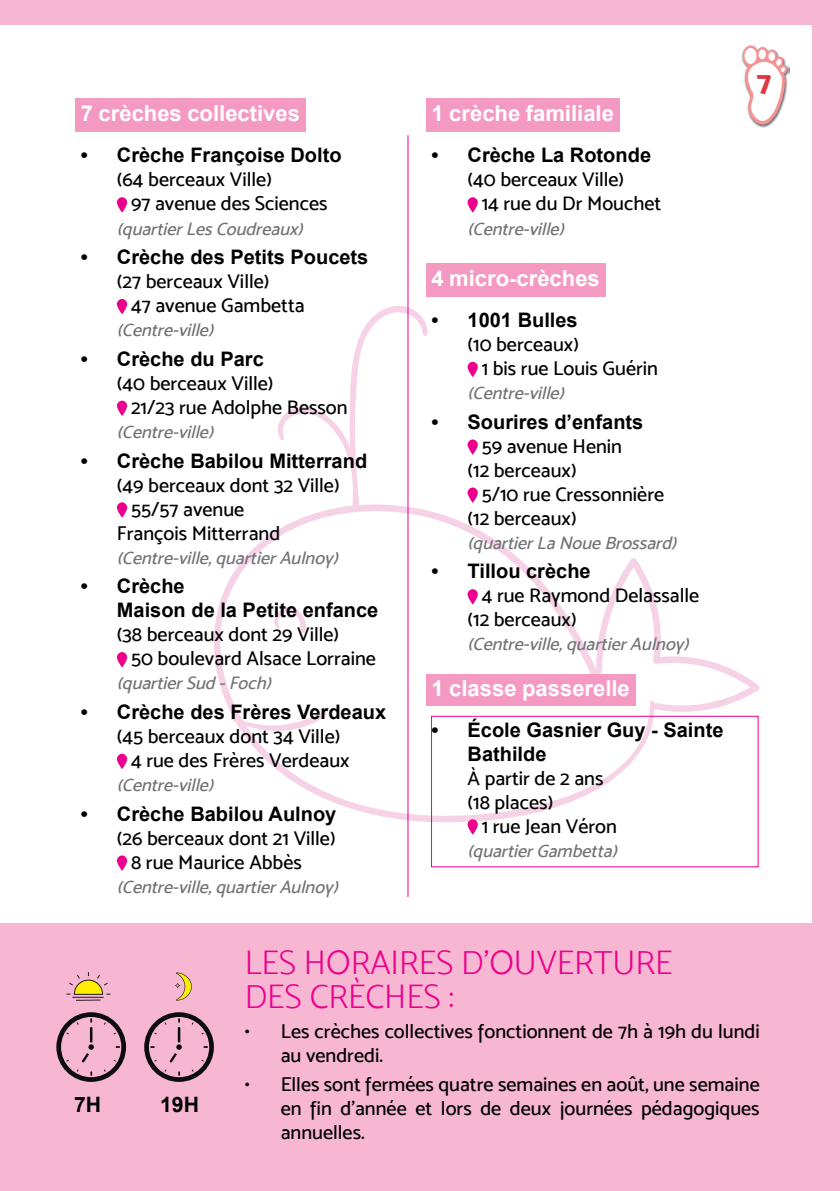
<style>
.page{position:relative;width:840px;height:1191px;background:#fff}
.page>*{position:absolute;margin:0;border:0;box-sizing:border-box;transform-origin:0 0}
.t1{font:34px/34px "Mosk Light 300";color:#ec008c}
.t2{font:30px "Mosk Extra Bold 800";color:#de3643}
.t3{font:700 22px "Arial";color:#fff}
.t4{font:700 21.2px "Arial";color:#000}
.t5{font:20px/24px "Mosk Medium 500";color:#000}
.t6{font:700 20px/24px "Arial";color:#000}
.t7{font:italic 18px "Mosk Medium 500";color:#717275}
</style>
<div class="page">
<div style="left:0;top:0;width:839px;height:1191px;background:#f7b7d3"></div>
<div style="left:0;top:25px;width:811px;height:1132px;background:#fff"></div>
<img style="left:786px;top:65px;width:2px;height:28px">
<svg style="left:741px;top:45px;width:45px;height:83px"></svg>
<svg style="left:214px;top:305px;width:545px;height:519px"></svg>
<svg style="left:270px;top:606px;width:39px;height:27px"></svg>
<hr style="left:407px;top:135px;width:1px;height:762px;background:#ec008c">
<div style="left:0;top:923px;width:812px;height:234px;background:#f7b7d3"></div>
<svg style="left:66px;top:972px;width:45px;height:29px"></svg>
<svg style="left:175px;top:972px;width:17px;height:28px"></svg>
<svg style="left:56px;top:1012px;width:70px;height:70px"></svg>
<svg style="left:144px;top:1012px;width:70px;height:70px"></svg>
<div style="left:75px;top:98px;width:230px;height:34px;background:#f49ac2"></div>
<svg style="left:117px;top:197px;width:10px;height:15px"></svg>
<svg style="left:117px;top:299px;width:10px;height:15px"></svg>
<svg style="left:117px;top:400px;width:10px;height:16px"></svg>
<svg style="left:117px;top:502px;width:10px;height:15px"></svg>
<svg style="left:117px;top:652px;width:10px;height:15px"></svg>
<svg style="left:117px;top:753px;width:10px;height:16px"></svg>
<svg style="left:117px;top:855px;width:10px;height:15px"></svg>
<div style="left:425px;top:98px;width:194px;height:34px;background:#f49ac2"></div>
<div style="left:425px;top:263px;width:180px;height:34px;background:#f49ac2"></div>
<div style="left:425px;top:674px;width:210px;height:32px;background:#f49ac2"></div>
<div style="left:431px;top:716px;width:327px;height:151px;border:1px solid #ec008c"></div>
<svg style="left:467px;top:197px;width:10px;height:15px"></svg>
<svg style="left:467px;top:362px;width:10px;height:15px"></svg>
<svg style="left:467px;top:439px;width:10px;height:16px"></svg>
<svg style="left:467px;top:487px;width:10px;height:16px"></svg>
<svg style="left:467px;top:589px;width:10px;height:15px"></svg>
<svg style="left:467px;top:819px;width:10px;height:15px"></svg>
<p class="t3" style="left:81px;top:99px;width:220px">7 crèches collectives</p>
<p class="t6" style="left:81px;top:144px;width:262px">• Crèche Françoise Dolto</p>
<p class="t5" style="left:131px;top:167px;width:198px;text-indent:-14px">(64 berceaux Ville)<br>97 avenue des Sciences</p>
<p class="t7" style="left:117px;top:218px;width:192px">(quartierLesCoudreaux)</p>
<p class="t6" style="left:81px;top:246px;width:289px">• Crèche des Petits Poucets</p>
<p class="t5" style="left:131px;top:269px;width:175px;text-indent:-14px">(27 berceaux Ville)<br>47 avenue Gambetta</p>
<p class="t7" style="left:117px;top:319px;width:102px">(Centre-ville)</p>
<p class="t6" style="left:81px;top:347px;width:184px">• Crèche du Parc</p>
<p class="t5" style="left:131px;top:371px;width:218px;text-indent:-14px">(40 berceaux Ville)<br>21/23 rue Adolphe Besson</p>
<p class="t7" style="left:117px;top:421px;width:102px">(Centre-ville)</p>
<p class="t6" style="left:81px;top:449px;width:288px">• Crèche Babilou Mitterrand</p>
<p class="t5" style="left:117px;top:472px;width:224px">(49 berceaux dont 32 Ville)</p>
<p class="t5" style="left:131px;top:496px;width:115px">55/57 avenue</p>
<p class="t5" style="left:117px;top:520px;width:165px">François Mitterrand</p>
<p class="t7" style="left:117px;top:547px;width:227px">(Centre-ville,quartierAulnoy)</p>
<p class="t6" style="left:117px;top:575px;width:263px;text-indent:-36px">• Crèche<br>Maison de la Petite enfance</p>
<p class="t5" style="left:131px;top:622px;width:246px;text-indent:-14px">(38 berceaux dont 29 Ville)<br>50 boulevard Alsace Lorraine</p>
<p class="t7" style="left:117px;top:672px;width:160px">(quartierSud -Foch)</p>
<p class="t6" style="left:81px;top:700px;width:307px">• Crèche des Frères Verdeaux</p>
<p class="t5" style="left:131px;top:724px;width:220px;text-indent:-14px">(45 berceaux dont 34 Ville)<br>4 rue des Frères Verdeaux</p>
<p class="t7" style="left:117px;top:774px;width:102px">(Centre-ville)</p>
<p class="t6" style="left:81px;top:802px;width:257px">• Crèche Babilou Aulnoy</p>
<p class="t5" style="left:131px;top:825px;width:206px;text-indent:-14px">(26 berceaux dont 21 Ville)<br>8 rue Maurice Abbès</p>
<p class="t7" style="left:117px;top:876px;width:227px">(Centre-ville,quartierAulnoy)</p>
<p class="t3" style="left:431px;top:99px;width:184px">1 crèche familiale</p>
<p class="t6" style="left:431px;top:144px;width:221px">• Crèche La Rotonde</p>
<p class="t5" style="left:481px;top:167px;width:181px;text-indent:-14px">(40 berceaux Ville)<br>14 rue du Dr Mouchet</p>
<p class="t7" style="left:467px;top:218px;width:102px">(Centre-ville)</p>
<p class="t3" style="left:431px;top:264px;width:170px">4 micro-crèches</p>
<p class="t6" style="left:431px;top:309px;width:148px">• 1001 Bulles</p>
<p class="t5" style="left:481px;top:332px;width:178px;text-indent:-14px">(10 berceaux)<br>1 bis rue Louis Guérin</p>
<p class="t7" style="left:467px;top:382px;width:102px">(Centre-ville)</p>
<p class="t6" style="left:431px;top:410px;width:213px">• Sourires d’enfants</p>
<p class="t5" style="left:467px;top:434px;width:156px;text-indent:14px">59 avenue Henin (12 berceaux)</p>
<p class="t5" style="left:467px;top:482px;width:198px;text-indent:14px">5/10 rue Cressonnière (12 berceaux)</p>
<p class="t7" style="left:467px;top:532px;width:215px">(quartierLaNoue Brossard)</p>
<p class="t6" style="left:431px;top:560px;width:161px">• Tillou crèche</p>
<p class="t5" style="left:467px;top:583px;width:233px;text-indent:14px">4 rue Raymond Delassalle (12 berceaux)</p>
<p class="t7" style="left:467px;top:634px;width:227px">(Centre-ville,quartierAulnoy)</p>
<p class="t3" style="left:431px;top:673px;width:200px">1 classe passerelle</p>
<p class="t6" style="left:467px;top:718px;width:257px;text-indent:-36px">• École Gasnier Guy - Sainte<br>Bathilde</p>
<p class="t5" style="left:467px;top:765px;width:137px">À partir de 2 ans (18 places)</p>
<p class="t5" style="left:481px;top:813px;width:137px">1 rue Jean Véron</p>
<p class="t7" style="left:467px;top:840px;width:155px">(quartierGambetta)</p>
<h2 class="t2" style="left:756px;top:63px;width:16px">7</h2>
<p class="t4" style="left:74px;top:1090px;width:29px">7H</p>
<p class="t4" style="left:160px;top:1090px;width:40px">19H</p>
<h1 class="t1" style="left:244px;top:945px;width:429px">LES HORAIRES D’OUVERTURE<br>DES CRÈCHES :</h1>
<p class="t5" style="left:280px;top:1018px;width:480px;text-indent:-36px">• Les crèches collectives fonctionnent de 7h à 19h du lundi au vendredi.</p>
<p class="t5" style="left:280px;top:1072px;width:480px;text-align:justify;text-indent:-36px">• Elles sont fermées quatre semaines en août, une semaine en fin d’année et lors de deux journées pédagogiques annuelles.</p>
</div>
